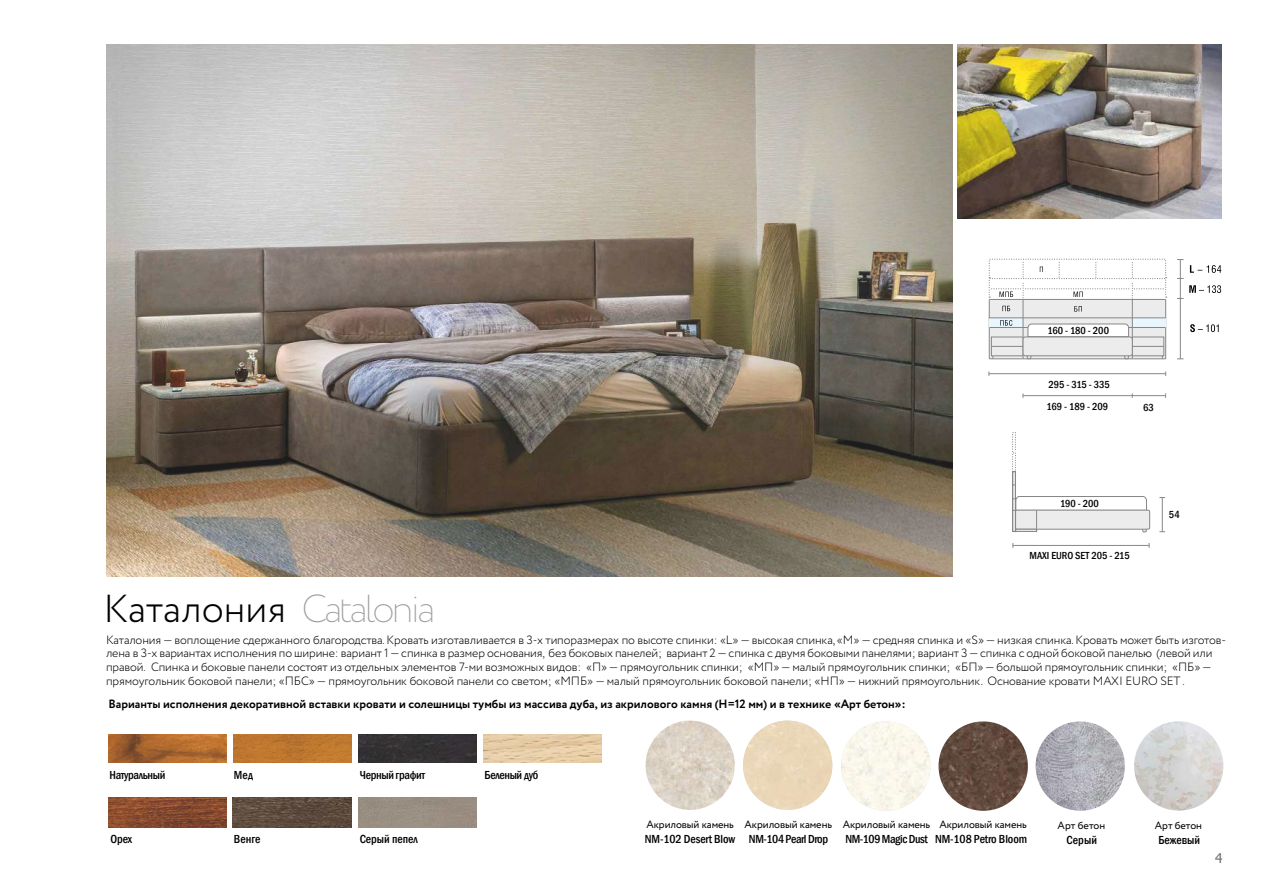
<style>
.page{position:relative;width:1263px;height:893px;background:#fff}
.page>*{position:absolute;margin:0;border:0;box-sizing:border-box;transform-origin:0 0}
.t1{font:300 39px "Circe";color:#000}
.t2{font:13.5px "Tahoma";color:#706f6f}
.t3{font:300 12px/13.5px "Circe";letter-spacing:-.01em;color:#000}
.t4{font:700 12px "Circe";color:#000}
.t5{font:500 condensed 12px "Franklin Gothic";letter-spacing:-.03em;color:#000}
.t6{font:500 condensed 12px "Franklin Gothic";letter-spacing:-.005em;color:#000}
.t7{font:500 condensed 12px "Franklin Gothic";color:#000}
.t8{font:10.5px "Circe";letter-spacing:-.01em;color:#000}
.t9{font:500 condensed 10.5px "Franklin Gothic";color:#000}
.s1{font-weight:200;color:#9d9d9c}
</style>
<div class="page">
<img style="left:106px;top:45px;width:847px;height:531px">
<img style="left:958px;top:44px;width:263px;height:175px">
<div style="left:1012px;top:471px;width:4px;height:61px;border:1px solid #878787"></div>
<svg style="left:1012px;top:496px;width:138px;height:37px"></svg>
<svg style="left:1012px;top:433px;width:4px;height:39px"></svg>
<hr style="left:1013px;top:545px;width:136px;height:1px;background:#878787">
<hr style="left:1162px;top:498px;width:1px;height:34px;background:#878787">
<hr style="left:989px;top:373px;width:177px;height:1px;background:#878787">
<hr style="left:1023px;top:395px;width:143px;height:1px;background:#878787">
<hr style="left:1180px;top:259px;width:1px;height:100px;background:#878787">
<svg style="left:1190px;top:265px;width:31px;height:8px"></svg>
<svg style="left:1189px;top:285px;width:32px;height:8px"></svg>
<svg style="left:1190px;top:324px;width:29px;height:8px"></svg>
<div style="left:989px;top:299px;width:177px;height:60px;background:#ececec"></div>
<div style="left:989px;top:299px;width:177px;height:60px;border:1px solid #878787"></div>
<div style="left:1132px;top:318px;width:33px;height:9px;background:#e9f6fd"></div>
<div style="left:990px;top:318px;width:33px;height:9px;background:#e9f6fd"></div>
<hr style="left:1023px;top:299px;width:1px;height:60px;background:#878787">
<hr style="left:1132px;top:299px;width:1px;height:60px;background:#878787">
<hr style="left:989px;top:317px;width:177px;height:1px;background:#878787">
<hr style="left:989px;top:327px;width:176px;height:1px;background:#878787">
<hr style="left:991px;top:346px;width:173px;height:1px;background:#878787">
<svg style="left:1027px;top:323px;width:102px;height:14px"></svg>
<svg style="left:1124px;top:356px;width:5px;height:3px"></svg>
<svg style="left:1026px;top:356px;width:6px;height:3px"></svg>
<div style="left:1131px;top:337px;width:33px;height:19px;border:1px solid #878787"></div>
<div style="left:991px;top:337px;width:33px;height:19px;border:1px solid #878787"></div>
<div style="left:1023px;top:337px;width:109px;height:19px;background:#ececec;border-radius:2px"></div>
<div style="left:1023px;top:337px;width:110px;height:19px;border:1px solid #878787;border-radius:2px"></div>
<svg style="left:1002px;top:306px;width:8px;height:5px"></svg>
<svg style="left:1000px;top:320px;width:12px;height:6px"></svg>
<svg style="left:988px;top:258px;width:179px;height:40px"></svg>
<svg style="left:1074px;top:306px;width:8px;height:6px"></svg>
<img style="left:1134px;top:721px;width:89px;height:90px;border-radius:43px">
<img style="left:1035px;top:721px;width:90px;height:90px;border-radius:45px">
<img style="left:938px;top:721px;width:90px;height:90px;border-radius:45px">
<img style="left:645px;top:721px;width:90px;height:89px;border-radius:45px">
<div style="left:743px;top:721px;width:89px;height:89px;background:#ead7b7;border-radius:45px"></div>
<div style="left:841px;top:721px;width:89px;height:90px;background:#f9f7eb;border-radius:45px"></div>
<img style="left:108px;top:797px;width:118px;height:30px">
<img style="left:108px;top:734px;width:118px;height:29px">
<img style="left:232px;top:797px;width:119px;height:30px">
<img style="left:233px;top:734px;width:118px;height:29px">
<div style="left:358px;top:797px;width:119px;height:30px;background:#998e82"></div>
<img style="left:358px;top:734px;width:119px;height:29px">
<img style="left:483px;top:734px;width:119px;height:29px">
<p class="t9" style="left:1047px;top:323px;width:63px">160 - 180 - 200</p>
<p class="t9" style="left:1048px;top:378px;width:63px">295 - 315 - 335</p>
<p class="t9" style="left:1046px;top:400px;width:63px">169 - 189 - 209</p>
<p class="t9" style="left:1143px;top:401px;width:12px">63</p>
<p class="t9" style="left:1060px;top:497px;width:40px">190 - 200</p>
<p class="t9" style="left:1029px;top:549px;width:102px">MAXI EURO SET 205 - 215</p>
<p class="t9" style="left:1169px;top:507px;width:12px">54</p>
<h1 class="t1" style="left:103px;top:583px;width:333px">Каталония <span class="s1">Catalonia</span></h1>
<p class="t3" style="left:106px;top:633px;width:1122px">Каталония — воплощение сдержанного благородства. Кровать изготавливается в 3-х типоразмерах по высоте спинки: «L» — высокая спинка, «М» — средняя спинка и «S» — низкая спинка. Кровать может быть изготов&shy;лена в 3-х вариантах исполнения по ширине: вариант 1 — спинка в размер основания, без боковых панелей; вариант 2 — спинка с двумя боковыми панелями; вариант 3 — спинка с одной боковой панелью (левой или правой. Спинка и боковые панели состоят из отдельных элементов 7-ми возможных видов: «П» — прямоугольник спинки; «МП» — малый прямоугольник спинки; «БП» — большой прямоугольник спинки; «ПБ» — прямоугольник боковой панели; «ПБС» — прямоугольник боковой панели со светом; «МПБ» — малый прямоугольник боковой панели; «НП» — нижний прямоугольник. Основание кровати MAXI EURO SET .</p>
<p class="t4" style="left:108px;top:695px;width:798px">Варианты исполнения декоративной вставки кровати и солешницы тумбы из массива дуба, из акрилового камня (H=12 мм) и в технике «Арт бетон»:</p>
<p class="t5" style="left:110px;top:767px;width:57px">Натуральный</p>
<p class="t5" style="left:234px;top:767px;width:21px">Мед</p>
<p class="t5" style="left:360px;top:767px;width:67px">Черный графит</p>
<p class="t5" style="left:484px;top:767px;width:55px">Беленый дуб</p>
<p class="t8" style="left:843px;top:818px;width:89px">Акриловый камень</p>
<p class="t5" style="left:845px;top:831px;width:84px">NM-109 Magic Dust</p>
<p class="t8" style="left:646px;top:818px;width:89px">Акриловый камень</p>
<p class="t6" style="left:645px;top:831px;width:92px">NM-102 Desert Blow</p>
<p class="t8" style="left:745px;top:818px;width:89px">Акриловый камень</p>
<p class="t5" style="left:749px;top:831px;width:81px">NM-104 Pearl Drop</p>
<p class="t8" style="left:939px;top:818px;width:89px">Акриловый камень</p>
<p class="t5" style="left:110px;top:831px;width:23px">Орех</p>
<p class="t6" style="left:935px;top:831px;width:94px">NM-108 Petro Bloom</p>
<p class="t7" style="left:360px;top:831px;width:59px">Серый пепел</p>
<p class="t5" style="left:234px;top:831px;width:28px">Венге</p>
<p class="t8" style="left:1057px;top:818px;width:49px">Арт бетон</p>
<p class="t5" style="left:1066px;top:832px;width:32px">Серый</p>
<p class="t8" style="left:1155px;top:818px;width:49px">Арт бетон</p>
<p class="t6" style="left:1158px;top:832px;width:43px">Бежевый</p>
<p class="t2" style="left:1215px;top:849px;width:9px">4</p>
</div>
